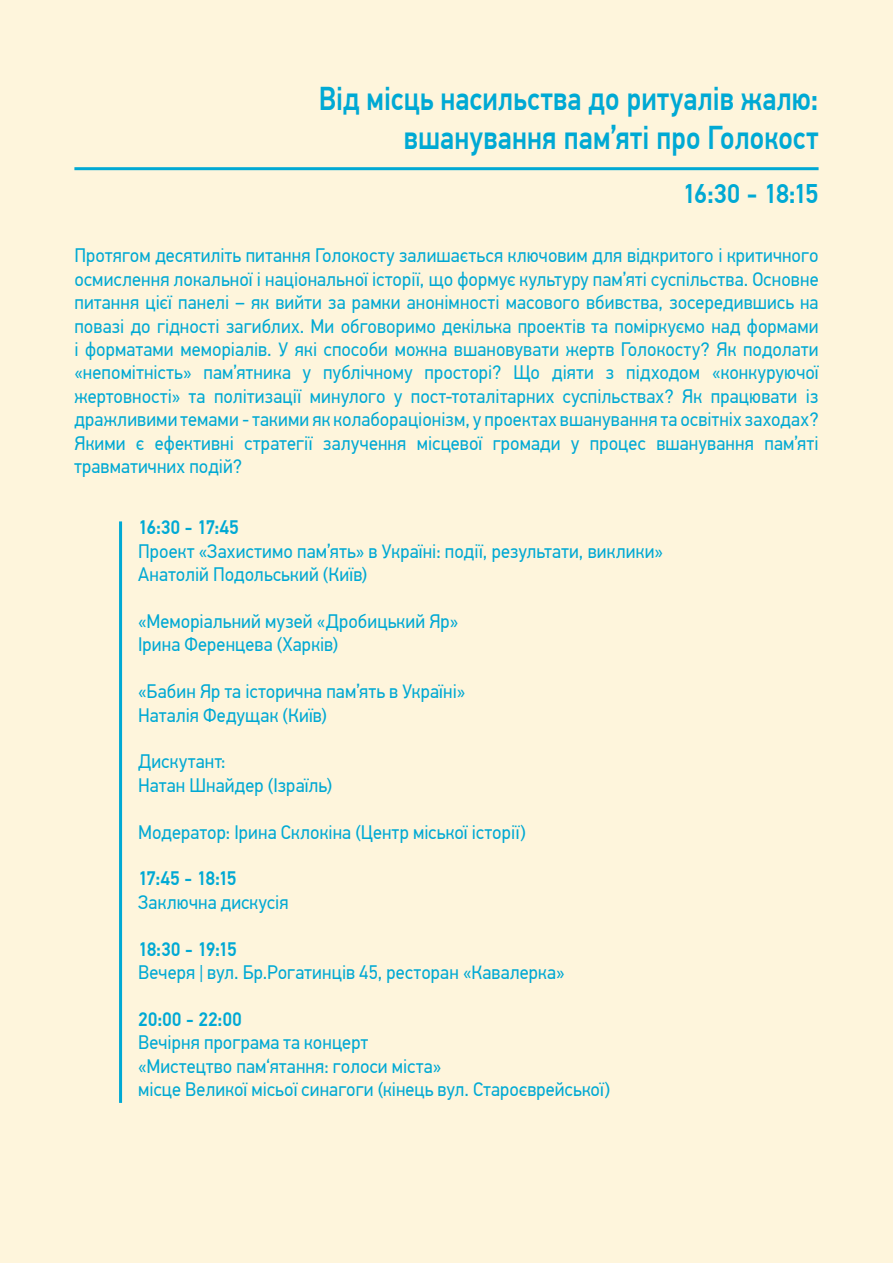
<style>
.page{position:relative;width:893px;height:1263px;background:#fef5dc}
.page>*{position:absolute;margin:0;border:0;box-sizing:border-box;transform-origin:0 0}
.Fließtext_en{font:500 33px "PF Din Text Pro";letter-spacing:.005em;color:#00a9d4;scale:.85 1}
.Fließtext_en-2{font:500 27px "PF Din Text Pro";letter-spacing:-.065em;color:#00a9d4;scale:.95 1}
.Fließtext_en-3{font:19.5px/23.4px "PF Din Text Pro";letter-spacing:.005em;color:#00a9d4;text-align:justify;scale:.95 1}
.Fließtext_en-4{font:500 19.5px "PF Din Text Pro";letter-spacing:-.035em;color:#00a9d4;scale:.95 1}
</style>
<div class="page">
<hr style="left:74px;top:167px;width:745px;height:3px;background:#00a9d4">
<hr style="left:119px;top:521px;width:3px;height:582px;background:#00a9d4">
<p class="Fließtext_en" style="left:319px;top:79px;width:589px">Від місць насильства до ритуалів жалю:</p>
<p class="Fließtext_en" style="left:404px;top:118px;width:489px">вшанування пам’яті про Голокост</p>
<p class="Fließtext_en-2" style="left:682px;top:177px;width:145px">16:30 - 18:15</p>
<p class="Fließtext_en-3" style="left:74px;top:244px;width:785px">Протягом десятиліть питання Голокосту залишається ключовим для відкритого і критичного осмислення локальної і національної історії, що формує культуру пам’яті суспільства. Основне питання цієї панелі – як вийти за рамки анонімності масового вбивства, зосередившись на повазі до гідності загиблих. Ми обговоримо декілька проектів та поміркуємо над формами і форматами меморіалів. У які способи можна вшановувати жертв Голокосту? Як подолати «непомітність» пам’ятника у публічному просторі? Що діяти з підходом «конкуруючої жертовності» та політизації минулого у пост-тоталітарних суспільствах? Як працювати із дражливими темами - такими як колабораціонізм, у проектах вшанування та освітніх заходах?<br>Якими є ефективні стратегії залучення місцевої громади у процес вшанування пам’яті травматичних подій?</p>
<p class="Fließtext_en-4" style="left:138px;top:516px;width:108px">16:30 - 17:45</p>
<p class="Fließtext_en-3" style="left:138px;top:539px;width:554px">Проект «Захистимо пам’ять» в Україні: події, результати, виклики»</p>
<p class="Fließtext_en-3" style="left:138px;top:563px;width:242px">Анатолій Подольський (Київ)</p>
<p class="Fließtext_en-3" style="left:138px;top:610px;width:338px">«Меморіальний музей «Дробицький Яр»</p>
<p class="Fließtext_en-3" style="left:138px;top:633px;width:212px">Ірина Ференцева (Харків)</p>
<p class="Fließtext_en-3" style="left:138px;top:680px;width:346px">«Бабин Яр та історична пам’ять в Україні»</p>
<p class="Fließtext_en-3" style="left:138px;top:703px;width:200px">Наталія Федущак (Київ)</p>
<p class="Fließtext_en-3" style="left:138px;top:750px;width:93px">Дискутант:</p>
<p class="Fließtext_en-3" style="left:138px;top:773px;width:206px">Натан Шнайдер (Ізраїль)</p>
<p class="Fließtext_en-3" style="left:138px;top:820px;width:409px">Модератор: Ірина Склокіна (Центр міської історії)</p>
<p class="Fließtext_en-4" style="left:138px;top:867px;width:105px">17:45 - 18:15</p>
<p class="Fließtext_en-3" style="left:138px;top:890px;width:160px">Заключна дискусія</p>
<p class="Fließtext_en-4" style="left:138px;top:937px;width:105px">18:30 - 19:15</p>
<p class="Fließtext_en-3" style="left:138px;top:961px;width:450px">Вечеря | вул. Бр.Рогатинців 45, ресторан «Кавалерка»</p>
<p class="Fließtext_en-4" style="left:138px;top:1007px;width:111px">20:00 - 22:00</p>
<p class="Fließtext_en-3" style="left:138px;top:1031px;width:244px">Вечірня програма та концерт</p>
<p class="Fließtext_en-3" style="left:138px;top:1054px;width:321px">«Мистецтво пам‘ятання: голоси міста»</p>
<p class="Fließtext_en-3" style="left:138px;top:1078px;width:498px">місце Великої місьої синагоги (кінець вул. Староєврейської)</p>
</div>
